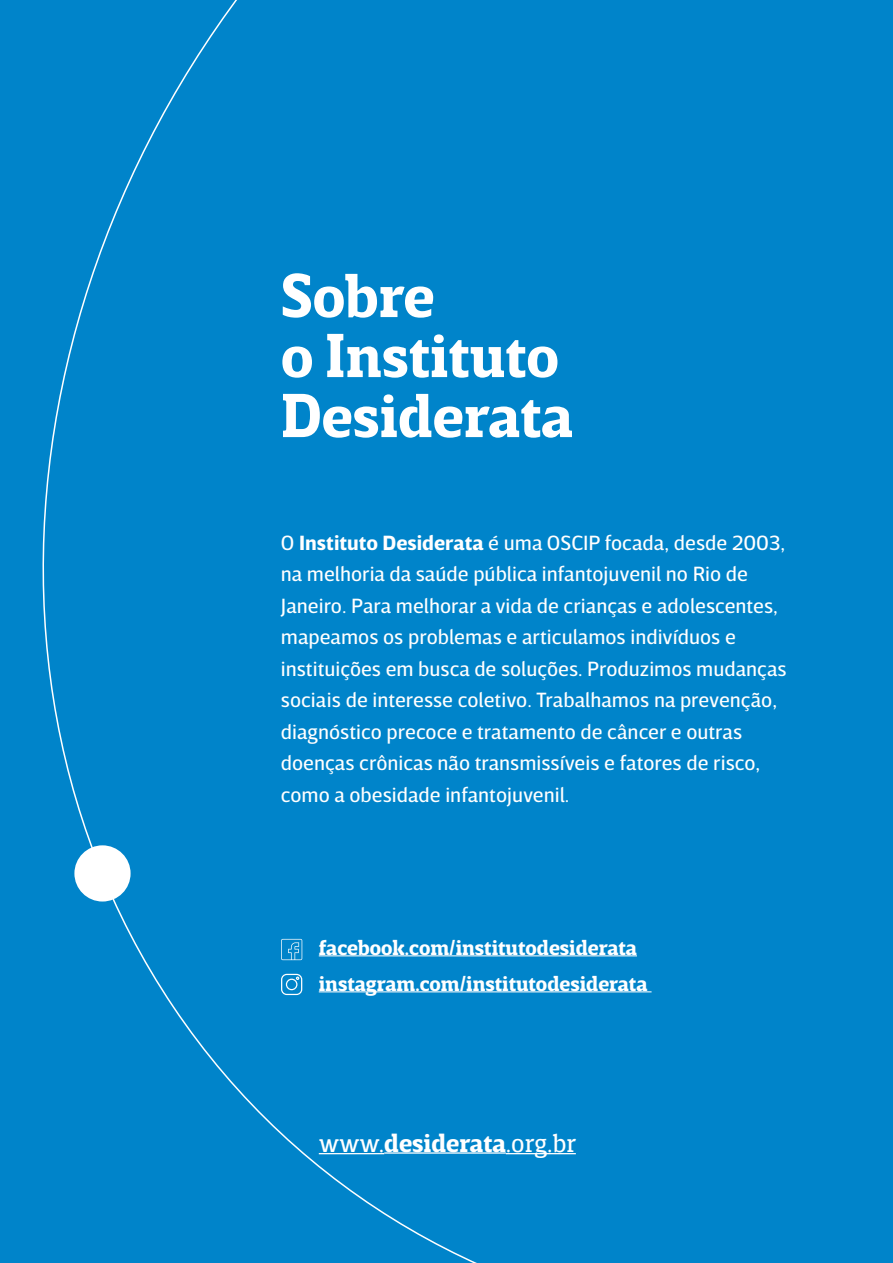
<style>
.page{position:relative;width:893px;height:1263px;background:#0084ca}
.page>*{position:absolute;margin:0;border:0;box-sizing:border-box;transform-origin:0 0}
.t1{font:700 60px/60px "Breve Slab Title";color:#fff}
.t2{font:25.5px "Breve Slab Text";color:#fff}
.t3{font:21px/31.5px "Breve Sans Text";color:#fff}
.t4{font:700 21px "Breve Slab Title";color:#fff}
.s1{font-weight:700}
.s2{font-family:"Breve Slab Title";font-weight:700}
</style>
<div class="page">
<div style="left:74px;top:845px;width:57px;height:56px;background:#fff;border-radius:50%"></div>
<p class="t1" style="left:281px;top:268px;width:155px">Sobre</p>
<p class="t1" style="left:281px;top:328px;width:294px">o Instituto<br>Desiderata</p>
<p class="t3" style="left:281px;top:527px;width:507px">O <span class="s1">Instituto Desiderata</span> é uma OSCIP focada, desde 2003, na melhoria da saúde pública infantojuvenil no Rio de Janeiro. Para melhorar a vida de crianças e adolescentes, mapeamos os problemas e articulamos indivíduos e instituições em busca de soluções. Produzimos mudanças sociais de interesse coletivo. Trabalhamos na prevenção, diagnóstico precoce e tratamento de câncer e outras doenças crônicas não transmissíveis e fatores de risco, como a obesidade infantojuvenil.</p>
<p class="t4" style="left:319px;top:935px;width:320px">facebook.com/institutodesiderata</p>
<p class="t4" style="left:319px;top:971px;width:330px">instagram.com/institutodesiderata</p>
<p class="t2" style="left:319px;top:1129px;width:259px">www.<span class="s2">desiderata</span>.org.br</p>
</div>
